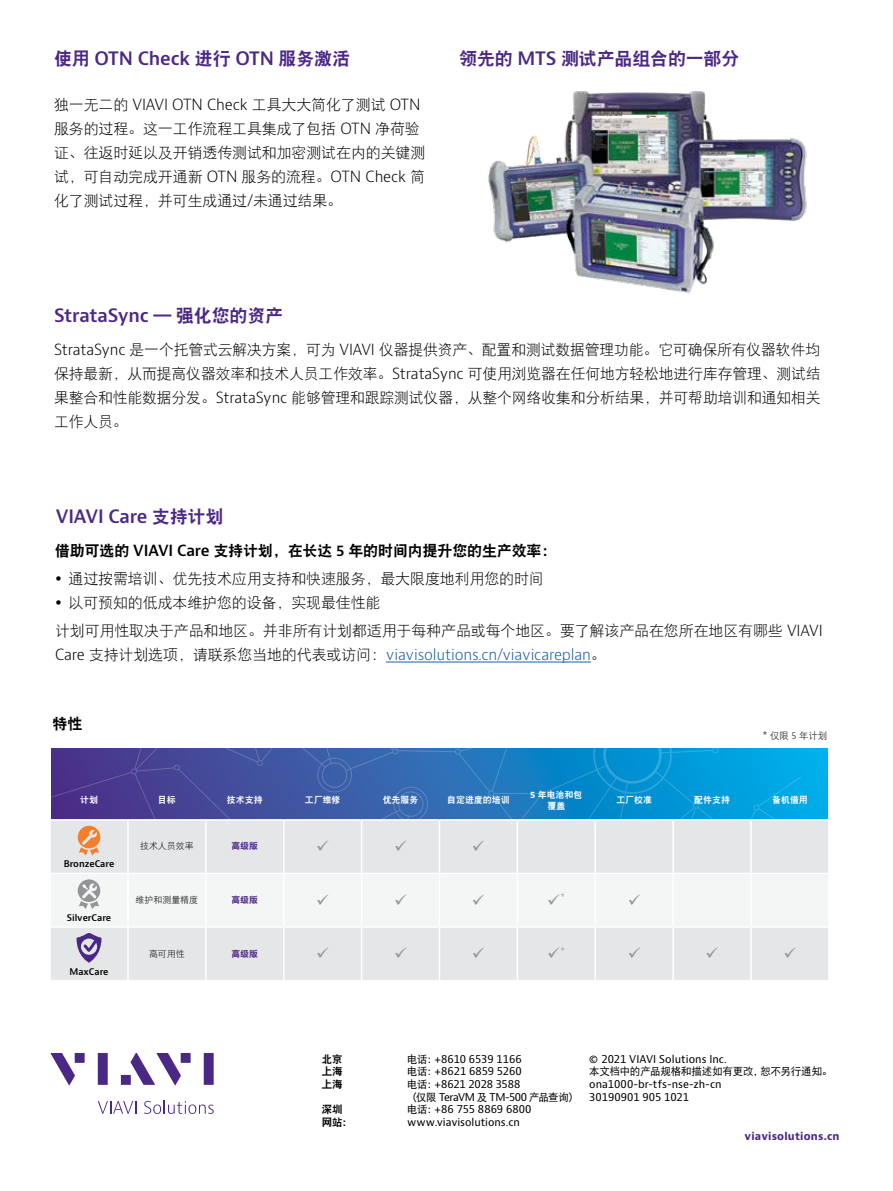
<style>
.page{position:relative;width:893px;height:1191px;background:#fff}
.page>*{position:absolute;margin:0;border:0;box-sizing:border-box;transform-origin:0 0}
.t1{font:600 18px "Bernino Sans";letter-spacing:-.01em;color:#4b2885}
.t2{font:18px "DFP Hei W9";letter-spacing:-.01em;color:#4b2885}
.t3{font:15px/24px "DFP Hei W3";letter-spacing:-.01em;color:#000}
.t4{font:300 15px "Bernino Sans";letter-spacing:-.01em;color:#215e9e}
.t5{font:15px "DFP Hei W9";letter-spacing:-.01em;color:#000}
.t6{font:300 15px "Bernino Sans";letter-spacing:-.01em;color:#000}
.t7{font:10.5px/12.6px "Bernino Sans";letter-spacing:-.005em;color:#000}
.t8{font:10.5px/12.6px "Bernino Sans";letter-spacing:-.035em;color:#000}
.t9{font:10.5px "DFP Hei W5";letter-spacing:-.02em;color:#000}
.t10{font:700 10.5px "Bernino Sans";letter-spacing:.02em;color:#4b2885}
.t11{font:10.5px "DFP Hei W9";letter-spacing:-.005em;color:#000}
.t12{font:300 9.6px "Bernino Sans";color:#939598}
.t13{font:9.45px "DFP Hei W3";color:#000}
.t14{font:9px/10.5px "DFP Hei W9";color:#fff;text-align:center}
.t15{font:600 9px "Bernino Sans";color:#000}
.t16{font:9px "DFP Hei W3";color:#000}
.t17{font:9px "DFP Hei W9";color:#4b2885}
.s1{font-family:"DFP Hei W9";font-weight:400}
.s2{font-family:"DFP Hei W3";font-weight:400}
.s3{font-family:"Bernino Sans";font-weight:300}
.s4{font-family:"Bernino Sans";font-weight:600}
.s5{color:#000}
.s6{font-family:"DFP Hei W3";font-weight:400;color:#000}
.s7{font-family:"Bernino Sans";font-weight:700}
.s8{font-family:"DFP Hei W5"}
</style>
<div class="page">
<svg style="left:51px;top:1053px;width:34px;height:32px"></svg>
<svg style="left:98px;top:1053px;width:10px;height:31px"></svg>
<svg style="left:204px;top:1053px;width:10px;height:31px"></svg>
<svg style="left:131px;top:1053px;width:60px;height:32px"></svg>
<div style="left:121px;top:1075px;width:10px;height:9px;background:#4b2885"></div>
<svg style="left:98px;top:1101px;width:38px;height:12px"></svg>
<svg style="left:144px;top:1100px;width:70px;height:14px"></svg>
<img style="left:488px;top:91px;width:319px;height:203px">
<hr style="left:386px;top:661px;width:205px;height:1px;background:#215e9e">
<div style="left:52px;top:748px;width:775px;height:72px;background:#00aee9"></div>
<div style="left:51px;top:820px;width:777px;height:160px;background:#e5e6e7"></div>
<hr style="left:127px;top:820px;width:2px;height:52px;background:#fff">
<hr style="left:205px;top:820px;width:2px;height:52px;background:#fff">
<hr style="left:283px;top:820px;width:1px;height:52px;background:#fff">
<hr style="left:361px;top:820px;width:1px;height:52px;background:#fff">
<hr style="left:439px;top:820px;width:1px;height:52px;background:#fff">
<hr style="left:517px;top:820px;width:1px;height:52px;background:#fff">
<hr style="left:594px;top:820px;width:2px;height:52px;background:#fff">
<hr style="left:672px;top:820px;width:2px;height:52px;background:#fff">
<hr style="left:751px;top:819px;width:79px;height:1px;background:#fff">
<hr style="left:750px;top:820px;width:2px;height:52px;background:#fff">
<hr style="left:49px;top:872px;width:79px;height:2px;background:#fff">
<hr style="left:128px;top:872px;width:78px;height:2px;background:#fff">
<hr style="left:206px;top:872px;width:78px;height:2px;background:#fff">
<hr style="left:284px;top:872px;width:78px;height:2px;background:#fff">
<hr style="left:362px;top:872px;width:77px;height:2px;background:#fff">
<hr style="left:439px;top:872px;width:78px;height:2px;background:#fff">
<hr style="left:517px;top:872px;width:78px;height:2px;background:#fff">
<hr style="left:595px;top:872px;width:78px;height:2px;background:#fff">
<hr style="left:673px;top:872px;width:78px;height:2px;background:#fff">
<hr style="left:751px;top:872px;width:79px;height:2px;background:#fff">
<hr style="left:127px;top:927px;width:2px;height:53px;background:#fff">
<hr style="left:205px;top:927px;width:2px;height:53px;background:#fff">
<hr style="left:283px;top:927px;width:1px;height:53px;background:#fff">
<hr style="left:361px;top:927px;width:1px;height:53px;background:#fff">
<hr style="left:439px;top:927px;width:1px;height:53px;background:#fff">
<hr style="left:517px;top:927px;width:1px;height:53px;background:#fff">
<hr style="left:594px;top:927px;width:2px;height:53px;background:#fff">
<hr style="left:672px;top:927px;width:2px;height:53px;background:#fff">
<hr style="left:750px;top:927px;width:2px;height:53px;background:#fff">
<svg style="left:77px;top:933px;width:24px;height:29px"></svg>
<svg style="left:51px;top:748px;width:751px;height:107px;background:#6896c5"></svg>
<div style="left:51px;top:874px;width:777px;height:53px;background:#f4f5f5"></div>
<svg style="left:317px;top:947px;width:11px;height:11px"></svg>
<svg style="left:395px;top:947px;width:11px;height:11px"></svg>
<svg style="left:473px;top:947px;width:11px;height:11px"></svg>
<svg style="left:629px;top:947px;width:11px;height:11px"></svg>
<svg style="left:707px;top:947px;width:11px;height:11px"></svg>
<svg style="left:785px;top:947px;width:11px;height:11px"></svg>
<p class="t1" style="left:54px;top:47px;width:298px"><span class="s1">使用</span> OTN Check <span class="s1">进行</span> OTN <span class="s1">服务激活</span></p>
<p class="t6" style="left:54px;top:95px;width:368px"><span class="s2">独一无二的</span> VIAVI OTN Check <span class="s2">工具大大简化了测试</span> OTN</p>
<p class="t3" style="left:54px;top:117px;width:373px">服务的过程。这一工作流程工具集成了包括 <span class="s3">OTN</span> 净荷验证、往返时延以及开销透传测试和加密测试在内的关键测试，可自动完成开通新 <span class="s3">OTN</span> 服务的流程。<span class="s3">OTN Check</span> 简化了测试过程，并可生成通过<span class="s3">/</span>未通过结果。</p>
<p class="t2" style="left:459px;top:50px;width:282px">领先的 <span class="s4">MTS</span> 测试产品组合的一部分</p>
<p class="t1" style="left:54px;top:304px;width:231px">StrataSync <span class="s1">— 强化您的资产</span></p>
<p class="t3" style="left:54px;top:337px;width:768px;text-align:justify"><span class="s3">StrataSync</span> 是一个托管式云解决方案，可为 <span class="s3">VIAVI</span> 仪器提供资产、配置和测试数据管理功能。它可确保所有仪器软件均保持最新，从而提高仪器效率和技术人员工作效率。<span class="s3">StrataSync</span> 可使用浏览器在任何地方轻松地进行库存管理、测试结果整合和性能数据分发。<span class="s3">StrataSync</span> 能够管理和跟踪测试仪器，从整个网络收集和分析结果，并可帮助培训和通知相关工作人员。</p>
<p class="t1" style="left:56px;top:505px;width:169px">VIAVI Care <span class="s1">支持计划</span></p>
<p class="t5" style="left:55px;top:543px;width:503px">借助可选的 <span class="s4">VIAVI Care</span> 支持计划，在长达 <span class="s4">5</span> 年的时间内提升您的生产效率：</p>
<p class="t3" style="left:69px;top:566px;width:477px">通过按需培训、优先技术应用支持和快速服务，最大限度地利用您的时间以可预知的低成本维护您的设备，实现最佳性能</p>
<p class="t3" style="left:55px;top:619px;width:769px">计划可用性取决于产品和地区。并非所有计划都适用于每种产品或每个地区。要了解该产品在您所在地区有哪些 <span class="s3">VIAVI</span></p>
<p class="t4" style="left:55px;top:645px;width:552px"><span class="s5">Care</span> <span class="s6">支持计划选项，请联系您当地的代表或访问：</span>viavisolutions.cn/viavicareplan<span class="s6">。</span></p>
<p class="t5" style="left:53px;top:716px;width:31px">特性</p>
<p class="t13" style="left:762px;top:730px;width:66px"><span class="s3">*</span> 仅限 <span class="s3">5</span> 年计划</p>
<p class="t14" style="left:80px;top:794px;width:19px">计划</p>
<p class="t14" style="left:158px;top:794px;width:19px">目标</p>
<p class="t14" style="left:227px;top:794px;width:37px">技术支持</p>
<p class="t14" style="left:305px;top:794px;width:37px">工厂维修</p>
<p class="t14" style="left:383px;top:794px;width:37px">优先服务</p>
<p class="t14" style="left:447px;top:794px;width:64px">自定进度的培训</p>
<p class="t14" style="left:530px;top:789px;width:54px"><span class="s7">5</span> 年电池和包覆盖</p>
<p class="t14" style="left:616px;top:794px;width:37px">工厂校准</p>
<p class="t14" style="left:694px;top:794px;width:37px">配件支持</p>
<p class="t14" style="left:772px;top:794px;width:37px">备机借用</p>
<p class="t15" style="left:64px;top:858px;width:52px">BronzeCare</p>
<p class="t15" style="left:67px;top:912px;width:46px">SilverCare</p>
<p class="t15" style="left:69px;top:965px;width:41px">MaxCare</p>
<p class="t16" style="left:140px;top:841px;width:55px">技术人员效率</p>
<p class="t17" style="left:231px;top:841px;width:28px">高级版</p>
<p class="t16" style="left:136px;top:895px;width:64px">维护和测量精度</p>
<p class="t17" style="left:231px;top:895px;width:28px">高级版</p>
<p class="t12" style="left:547px;top:891px;width:20px">✓*</p>
<p class="t16" style="left:149px;top:949px;width:37px">高可用性</p>
<p class="t17" style="left:231px;top:949px;width:28px">高级版</p>
<p class="t12" style="left:547px;top:945px;width:20px">✓*</p>
<p class="t11" style="left:322px;top:1053px;width:22px">北京</p>
<p class="t7" style="left:407px;top:1052px;width:116px"><span class="s8">电话：</span>+8610 6539 1166</p>
<p class="t11" style="left:322px;top:1066px;width:22px">上海</p>
<p class="t7" style="left:407px;top:1065px;width:116px"><span class="s8">电话：</span>+8621 6859 5260</p>
<p class="t11" style="left:322px;top:1079px;width:22px">上海</p>
<p class="t8" style="left:407px;top:1078px;width:173px"><span class="s8">电话：</span>+8621 2028 3588<br><span class="s8">（仅限</span> TeraVM <span class="s8">及</span> TM-500 <span class="s8">产品查询）</span></p>
<p class="t11" style="left:322px;top:1104px;width:22px">深圳</p>
<p class="t7" style="left:407px;top:1103px;width:126px"><span class="s8">电话：</span>+86 755 8869 6800</p>
<p class="t11" style="left:322px;top:1116px;width:32px">网站：</p>
<p class="t7" style="left:407px;top:1115px;width:114px">www.viavisolutions.cn</p>
<p class="t7" style="left:589px;top:1052px;width:139px">© 2021 VIAVI Solutions Inc.</p>
<p class="t9" style="left:589px;top:1066px;width:245px">本文档中的产品规格和描述如有更改，恕不另行通知。</p>
<p class="t7" style="left:589px;top:1078px;width:134px">ona1000-br-tfs-nse-zh-cn<br>30190901 905 1021</p>
<p class="t10" style="left:745px;top:1129px;width:96px">viavisolutions.cn</p>
</div>
